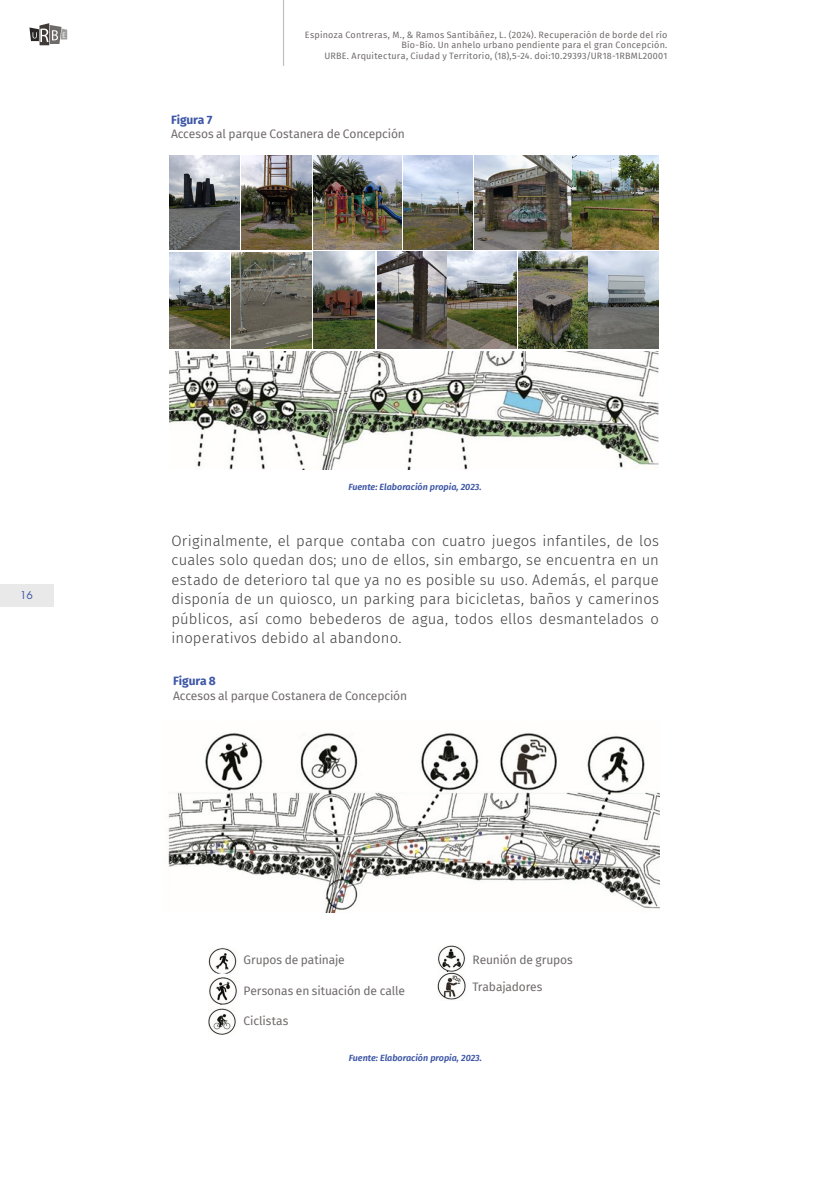
<style>
.page{position:relative;width:830px;height:1191px;background:#fff}
.page>*{position:absolute;margin:0;border:0;box-sizing:border-box;transform-origin:0 0}
.t1{font:300 15px/19.5px "Fira Sans";letter-spacing:.01em;color:#3e3e3f;text-align:justify}
.t2{font:12px "Fira Sans";letter-spacing:-.01em;color:#706b6b}
.t3{font:700 12px "Fira Sans";letter-spacing:-.01em;color:#3d56a5}
.t4{font:10.5px "Futura Std";color:#3d56a5}
.t5{font:9px/10.8px "Fira Sans";letter-spacing:.025em;color:#706b6b;text-align:right}
.pie_de_foto{font:italic 600 9px "Fira Sans";color:#3d56a5}
</style>
<div class="page">
<div style="left:0;top:584px;width:53px;height:22px;background:#e9e9e9"></div>
<img style="left:168px;top:732px;width:491px;height:180px">
<img style="left:170px;top:351px;width:487px;height:119px">
<img style="left:403px;top:156px;width:69px;height:94px">
<img style="left:474px;top:156px;width:184px;height:94px">
<img style="left:448px;top:252px;width:68px;height:96px">
<img style="left:518px;top:252px;width:139px;height:96px">
<img style="left:377px;top:252px;width:69px;height:96px">
<img style="left:313px;top:156px;width:88px;height:94px">
<img style="left:314px;top:252px;width:60px;height:96px">
<img style="left:242px;top:156px;width:69px;height:93px">
<img style="left:231px;top:252px;width:80px;height:96px">
<img style="left:170px;top:156px;width:70px;height:93px">
<img style="left:170px;top:252px;width:59px;height:96px">
<img style="left:208px;top:1008px;width:28px;height:26px">
<img style="left:209px;top:977px;width:28px;height:27px">
<img style="left:438px;top:945px;width:27px;height:28px">
<img style="left:437px;top:973px;width:29px;height:27px">
<img style="left:208px;top:948px;width:29px;height:25px">
<hr style="left:283px;top:0;width:1px;height:66px;background:#bcbdc0">
<svg style="left:29px;top:23px;width:38px;height:22px"></svg>
<p class="t4" style="left:20px;top:588px;width:14px">16</p>
<p class="t5" style="left:305px;top:29px;width:364px">Espinoza Contreras, M., &amp; Ramos Santibáñez, L. (2024). Recuperación de borde del río<br>Bío-Bío. Un anhelo urbano pendiente para el gran Concepción.</p>
<p class="t5" style="left:324px;top:50px;width:344px">URBE. Arquitectura, Ciudad y Territorio, (18),5-24. doi:10.29393/UR18-1RBML20001</p>
<p class="t3" style="left:171px;top:110px;width:43px">Figura 7</p>
<p class="t2" style="left:171px;top:125px;width:235px">Accesos al parque Costanera de Concepción</p>
<p class="pie_de_foto" style="left:348px;top:479px;width:134px">Fuente: Elaboración propia, 2023.</p>
<p class="t1" style="left:171px;top:530px;width:489px">Originalmente, el parque contaba con cuatro juegos infantiles, de los cuales solo quedan dos; uno de ellos, sin embargo, se encuentra en un estado de deterioro tal que ya no es posible su uso. Además, el parque disponía de un quiosco, un parking para bicicletas, baños y camerinos públicos, así como bebederos de agua, todos ellos desmantelados o inoperativos debido al abandono.</p>
<p class="t3" style="left:173px;top:671px;width:44px">Figura 8</p>
<p class="t2" style="left:173px;top:686px;width:235px">Accesos al parque Costanera de Concepción</p>
<p class="t2" style="left:243px;top:950px;width:103px">Grupos de patinaje</p>
<p class="t2" style="left:472px;top:950px;width:102px">Reunión de grupos</p>
<p class="t2" style="left:243px;top:981px;width:163px">Personas en situación de calle</p>
<p class="t2" style="left:243px;top:1011px;width:46px">Ciclistas</p>
<p class="t2" style="left:472px;top:977px;width:71px">Trabajadores</p>
<p class="pie_de_foto" style="left:349px;top:1050px;width:134px">Fuente: Elaboración propia, 2023.</p>
</div>
